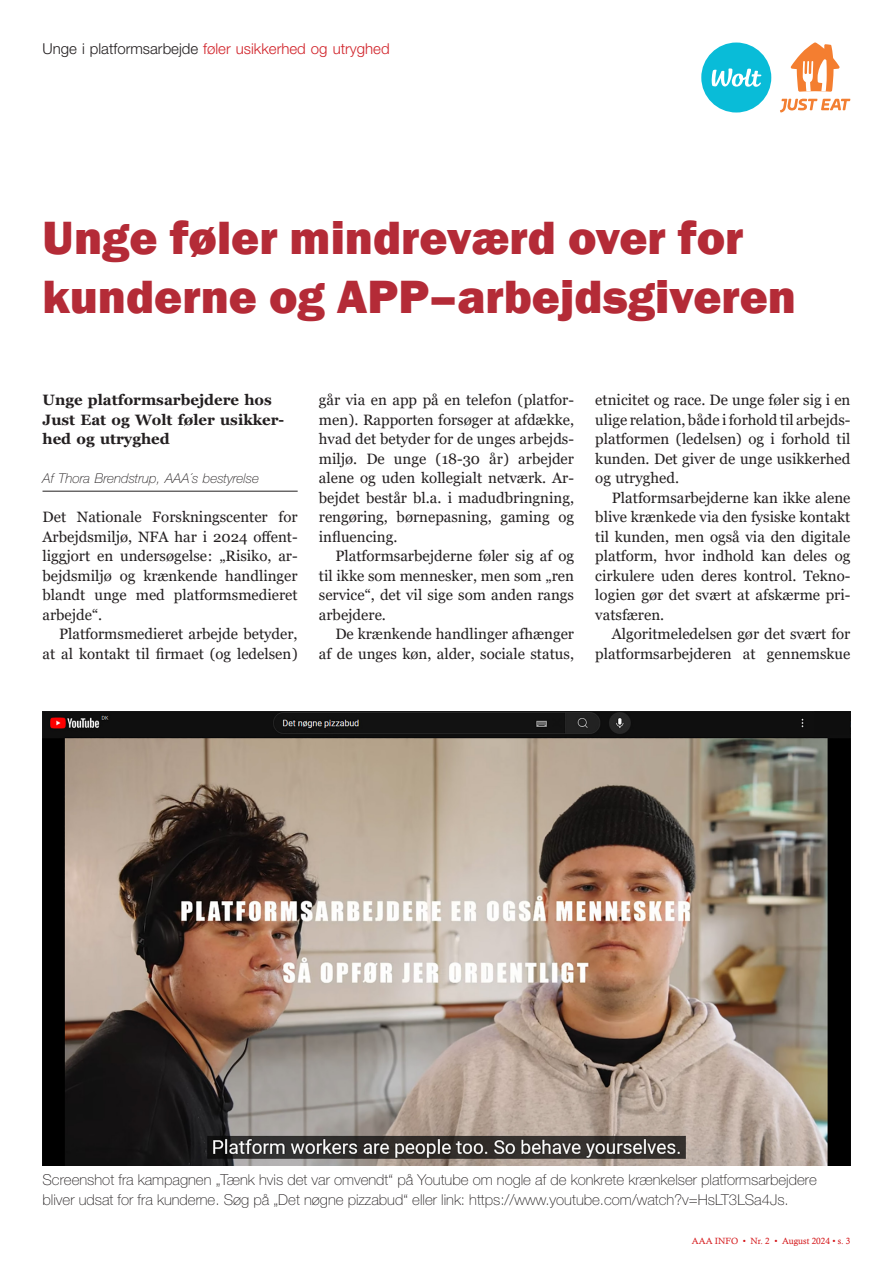
<style>
.page{position:relative;width:893px;height:1263px;background:#fff}
.page>*{position:absolute;margin:0;border:0;box-sizing:border-box;transform-origin:0 0}
.t1{font:800 48px/58.5px "Franklin Gothic";color:#b42b37}
.broedtekst_indryk{font:15px/19.5px "Georgia";color:#231f20;text-align:justify}
.billedtext{font:100 15px/19.5px "Helvetica Neue LT Std";color:#231f20}
.broedtekst{font:15px/19.5px "Georgia";color:#231f20;text-align:justify}
.mellemrubrik_2_linier{font:700 15px/19.5px "Georgia";color:#231f20}
.broedtekst-2{font:300 15px "Helvetica Neue LT Std";color:#d1232a}
.skribent{font:italic 100 13.5px "Helvetica Neue LT Std";color:#231f20}
.t2{font:9px "Calisto";color:#d41316}
.s1{color:#231f20}
</style>
<div class="page">
<hr style="left:43px;top:491px;width:255px;height:1px;background:#231f20">
<svg style="left:791px;top:43px;width:48px;height:49px"></svg>
<svg style="left:780px;top:99px;width:70px;height:13px"></svg>
<div style="left:701px;top:43px;width:70px;height:69px;background:#09bcd8;border-radius:50%"></div>
<svg style="left:711px;top:68px;width:50px;height:19px"></svg>
<img style="left:43px;top:711px;width:807px;height:455px">
<p class="broedtekst-2" style="left:43px;top:39px;width:349px"><span class="s1">Unge i platformsarbejde</span> føler usikkerhed og utryghed</p>
<p class="t1" style="left:43px;top:209px;width:755px">Unge føler mindreværd over for kunderne og APP–arbejdsgiveren</p>
<p class="mellemrubrik_2_linier" style="left:43px;top:390px;width:243px">Unge platformsarbejdere hos<br>Just Eat og Wolt føler usikker&shy;hed og utryghed</p>
<p class="skribent" style="left:43px;top:470px;width:218px">Af Thora Brendstrup, AAA´s bestyrelse</p>
<p class="broedtekst" style="left:43px;top:507px;width:257px">Det Nationale Forskningscenter for Arbejdsmiljø, NFA har i 2024 offent&shy;liggjort en undersøgelse: „Risiko, ar&shy;bejdsmiljø og krænkende handlinger blandt unge med platformsmedieret arbejde“.</p>
<p class="broedtekst_indryk" style="left:43px;top:624px;width:257px;text-align:right">Platformsmedieret arbejde betyder,<br>at al kontakt til firmaet (og ledelsen)</p>
<p class="broedtekst_indryk" style="left:319px;top:390px;width:257px">går via en app på en telefon (platfor&shy;men). Rapporten forsøger at afdække, hvad det betyder for de unges arbejds&shy;miljø. De unge (18-30 år) arbejder alene og uden kollegialt netværk. Ar&shy;bejdet består bl.a. i madudbringning, rengøring, børnepasning, gaming og influencing.</p>
<p class="broedtekst_indryk" style="left:319px;top:546px;width:257px;text-indent:16px">Platformsarbejderne føler sig af og til ikke som mennesker, men som „ren service“, det vil sige som anden rangs arbejdere.</p>
<p class="broedtekst_indryk" style="left:319px;top:624px;width:257px;text-align:right">De krænkende handlinger afhænger<br>af de unges køn, alder, sociale status,</p>
<p class="broedtekst_indryk" style="left:595px;top:390px;width:257px">etnicitet og race. De unge føler sig i en ulige relation, både i forhold til arbejds&shy;platformen (ledelsen) og i forhold til kunden. Det giver de unge usikkerhed og utryghed.</p>
<p class="broedtekst_indryk" style="left:595px;top:488px;width:257px;text-indent:16px">Platformsarbejderne kan ikke alene blive krænkede via den fysiske kontakt til kunden, men også via den digitale platform, hvor indhold kan deles og cirkulere uden deres kontrol. Tekno&shy;logien gør det svært at afskærme pri&shy;vatsfæren.</p>
<p class="broedtekst_indryk" style="left:595px;top:624px;width:257px;text-align:right">Algoritmeledelsen gør det svært for platformsarbejderen at gennemskue</p>
<p class="billedtext" style="left:43px;top:1170px;width:776px">Screenshot fra kampagnen „Tænk hvis det var omvendt“ på Youtube om nogle af de konkrete krænkelser platformsarbejdere bliver udsat for fra kunderne. Søg på „Det nøgne pizzabud“ eller link: https://www.youtube.com/watch?v=HsLT3LSa4Js.</p>
<p class="t2" style="left:692px;top:1235px;width:160px">AAA INFO • Nr. 2 • August 2024 • s. 3</p>
</div>
